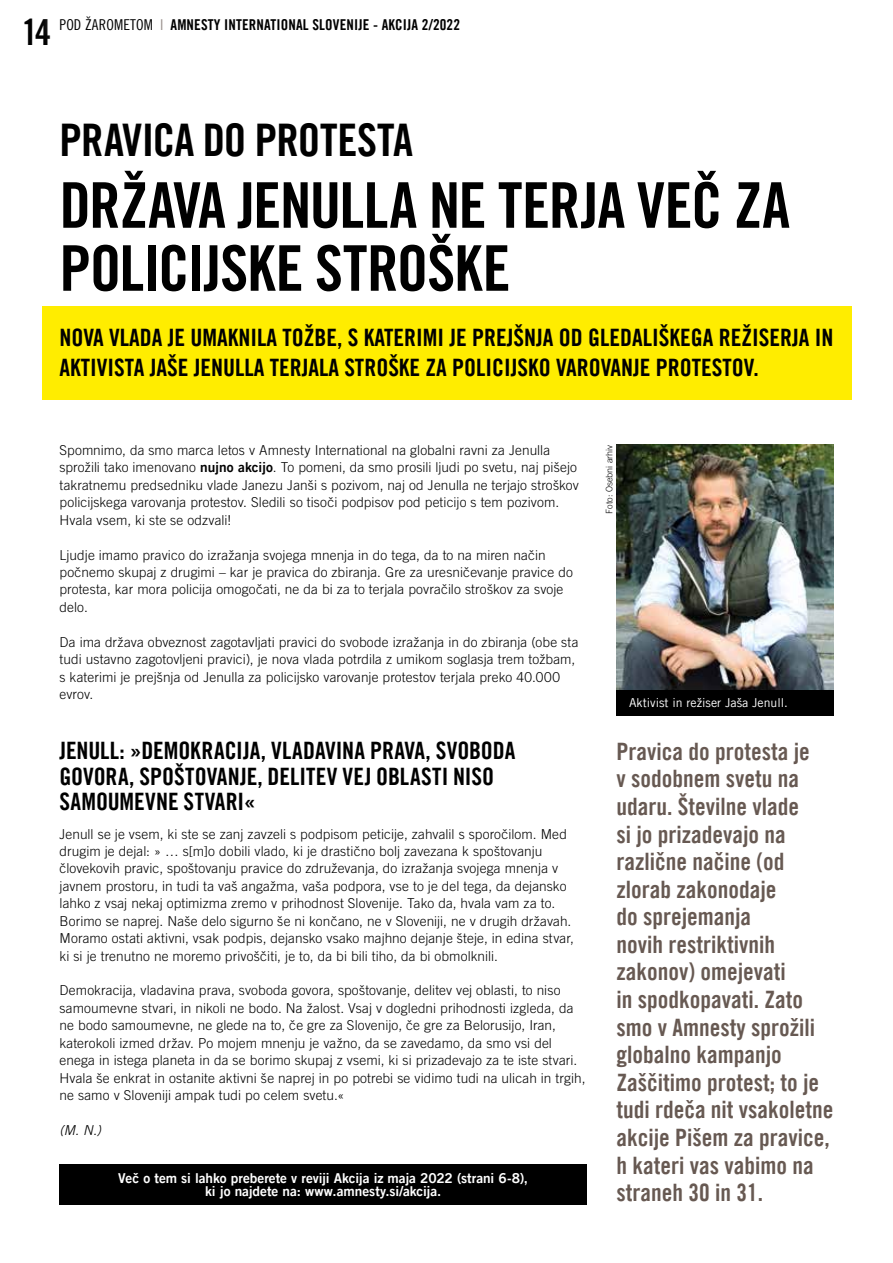
<style>
.page{position:relative;width:893px;height:1263px;background:#fff}
.page>*{position:absolute;margin:0;border:0;box-sizing:border-box;transform-origin:0 0}
.t1{font:63px/63px "Amnesty Trade Gothic Bd Cn 20";letter-spacing:-.015em;color:#000}
.t2{font:45px "Amnesty Trade Gothic Bd Cn 20";letter-spacing:-.015em;color:#000}
.t3{font:36px "Amnesty Trade Gothic Bd Cn 20";color:#000}
.t4{font:24px/27.6px "Amnesty Trade Gothic Bd Cn 20";color:#675952}
.t5{font:24px/25.5px "Amnesty Trade Gothic Bd Cn 20";color:#000}
.t6{font:15px "Amnesty Trade Gothic Bd Cn 20";letter-spacing:.01em;color:#000}
.t7{font:300 13.65px/17.4px "Amnesty Trade Gothic";letter-spacing:.01em;color:#000}
.t8{font:13.65px/13.5px "Amnesty Trade Gothic Bd 2";letter-spacing:-.005em;color:#fff;text-align:center}
.t9{font:italic 300 13.65px "Amnesty Trade Gothic";color:#000}
.t10{font:12.3px "Amnesty Trade Gothic";color:#fff}
.t11{font:300 9px "Amnesty Trade Gothic";color:#000}
.s1{font-family:"Amnesty Trade Gothic Cn 18"}
.s2{font-family:"Amnesty Trade Gothic Cn 18";color:#9b928e}
.s3{font-family:"Amnesty Trade Gothic Bd 2";font-weight:400}
</style>
<div class="page">
<div style="left:42px;top:307px;width:809px;height:93px;background:#ffed00"></div>
<div style="left:60px;top:1164px;width:527px;height:41px;background:#000"></div>
<img style="left:617px;top:445px;width:216px;height:245px">
<div style="left:616px;top:690px;width:217px;height:26px;background:#000"></div>
<h3 class="t3" style="left:22px;top:10px;width:31px">14</h3>
<p class="t6" style="left:60px;top:16px;width:402px"><span class="s1">POD ŽAROMETOM</span> <span class="s2">I</span> AMNESTY INTERNATIONAL SLOVENIJE - AKCIJA 2/2022</p>
<h2 class="t2" style="left:60px;top:113px;width:355px">PRAVICA DO PROTESTA</h2>
<h1 class="t1" style="left:60px;top:173px;width:732px">DRŽAVA JENULLA NE TERJA VEČ ZA<br>POLICIJSKE STROŠKE</h1>
<h3 class="t5" style="left:60px;top:323px;width:775px;line-height:30px">NOVA VLADA JE UMAKNILA TOŽBE, S KATERIMI JE PREJŠNJA OD GLEDALIŠKEGA REŽISERJA IN<br>AKTIVISTA JAŠE JENULLA TERJALA STROŠKE ZA POLICIJSKO VAROVANJE PROTESTOV.</h3>
<p class="t7" style="left:60px;top:441px;width:521px">Spomnimo, da smo marca letos v Amnesty International na globalni ravni za Jenulla sprožili tako imenovano <span class="s3">nujno akcijo</span>. To pomeni, da smo prosili ljudi po svetu, naj pišejo takratnemu predsedniku vlade Janezu Janši s pozivom, naj od Jenulla ne terjajo stroškov policijskega varovanja protestov. Sledili so tisoči podpisov pod peticijo s tem pozivom.<br>Hvala vsem, ki ste se odzvali!</p>
<p class="t7" style="left:60px;top:546px;width:515px">Ljudje imamo pravico do izražanja svojega mnenja in do tega, da to na miren način počnemo skupaj z drugimi – kar je pravica do zbiranja. Gre za uresničevanje pravice do protesta, kar mora policija omogočati, ne da bi za to terjala povračilo stroškov za svoje delo.</p>
<p class="t7" style="left:60px;top:633px;width:520px">Da ima država obveznost zagotavljati pravici do svobode izražanja in do zbiranja (obe sta tudi ustavno zagotovljeni pravici), je nova vlada potrdila z umikom soglasja trem tožbam, s katerimi je prejšnja od Jenulla za policijsko varovanje protestov terjala preko 40.000 evrov.</p>
<h3 class="t5" style="left:60px;top:738px;width:457px">JENULL: »DEMOKRACIJA, VLADAVINA PRAVA, SVOBODA<br>GOVORA, SPOŠTOVANJE, DELITEV VEJ OBLASTI NISO<br>SAMOUMEVNE STVARI«</h3>
<p class="t7" style="left:60px;top:825px;width:516px">Jenull se je vsem, ki ste se zanj zavzeli s podpisom peticije, zahvalil s sporočilom. Med drugim je dejal: » … s[m]o dobili vlado, ki je drastično bolj zavezana k spoštovanju človekovih pravic, spoštovanju pravice do združevanja, do izražanja svojega mnenja v javnem prostoru, in tudi ta vaš angažma, vaša podpora, vse to je del tega, da dejansko lahko z vsaj nekaj optimizma zremo v prihodnost Slovenije. Tako da, hvala vam za to.<br>Borimo se naprej. Naše delo sigurno še ni končano, ne v Sloveniji, ne v drugih državah.<br>Moramo ostati aktivni, vsak podpis, dejansko vsako majhno dejanje šteje, in edina stvar, ki si je trenutno ne moremo privoščiti, je to, da bi bili tiho, da bi obmolknili.</p>
<p class="t7" style="left:60px;top:982px;width:527px">Demokracija, vladavina prava, svoboda govora, spoštovanje, delitev vej oblasti, to niso samoumevne stvari, in nikoli ne bodo. Na žalost. Vsaj v dogledni prihodnosti izgleda, da ne bodo samoumevne, ne glede na to, če gre za Slovenijo, če gre za Belorusijo, Iran, katerokoli izmed držav. Po mojem mnenju je važno, da se zavedamo, da smo vsi del enega in istega planeta in da se borimo skupaj z vsemi, ki si prizadevajo za te iste stvari.<br>Hvala še enkrat in ostanite aktivni še naprej in po potrebi se vidimo tudi na ulicah in trgih, ne samo v Sloveniji ampak tudi po celem svetu.«</p>
<p class="t9" style="left:60px;top:1122px;width:43px">(M. N.)</p>
<p class="t8" style="left:118px;top:1171px;width:411px">Več o tem si lahko preberete v reviji Akcija iz maja 2022 (strani 6-8), ki jo najdete na: www.amnesty.si/akcija.</p>
<p class="t11" style="left:604px;top:514px;width:71px;rotate:-90deg">Foto: Osebni arhiv</p>
<p class="t10" style="left:629px;top:695px;width:160px">Aktivist in režiser Jaša Jenull.</p>
<p class="t4" style="left:617px;top:737px;width:218px">Pravica do protesta je<br>v sodobnem svetu na udaru. Številne vlade<br>si jo prizadevajo na različne načine (od zlorab zakonodaje<br>do sprejemanja<br>novih restriktivnih zakonov) omejevati<br>in spodkopavati. Zato smo v Amnesty sprožili globalno kampanjo<br>Zaščitimo protest; to je tudi rdeča nit vsakoletne akcije Pišem za pravice, h kateri vas vabimo na straneh 30 in 31.</p>
</div>
